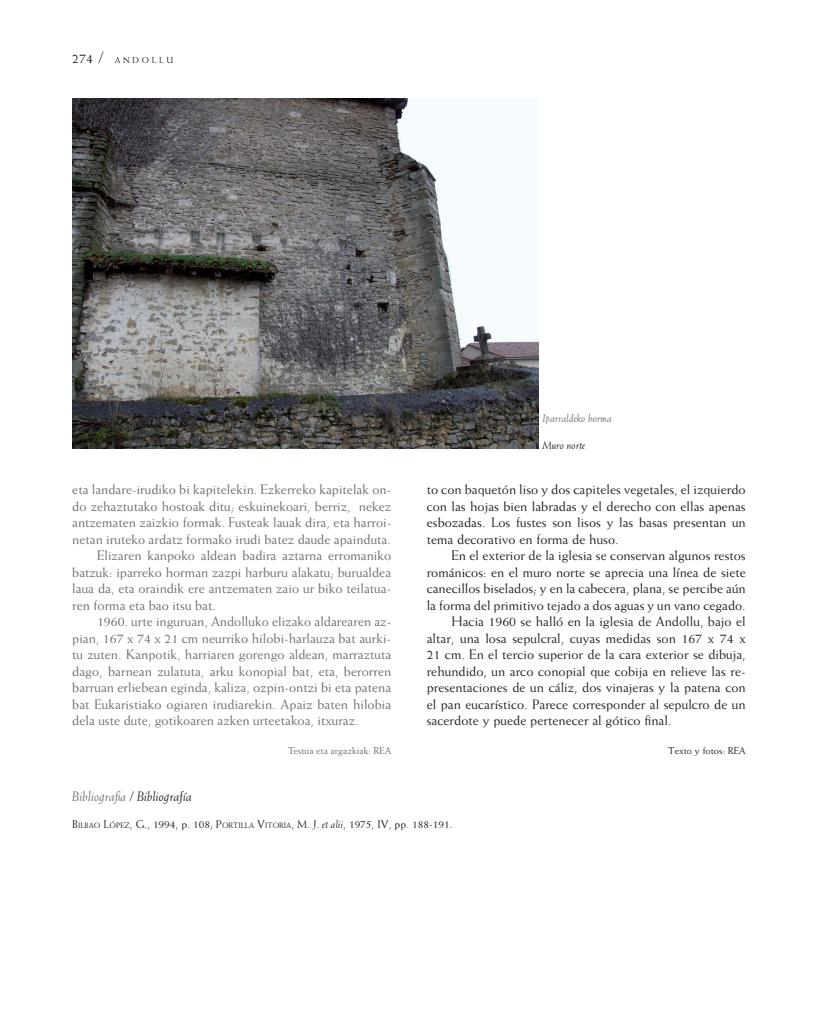
<style>
.page{position:relative;width:818px;height:1013px;background:#fff}
.page>*{position:absolute;margin:0;border:0;box-sizing:border-box;transform-origin:0 0}
.t1{font:13.75px "Weiss Std";color:#6c6d70}
.t2{font:13.75px/16.5px "Weiss Std";color:#231f20;text-align:justify}
.t3{font:italic 13.75px "Weiss Std";color:#231f20}
.t4{font:11.25px "Weiss Std";color:#231f20}
.t5{font:italic 11.25px "Weiss Std";color:#6c6d70}
.t6{font:italic 11.25px "Weiss Std";color:#231f20}
.t7{font:10px "Weiss Std";color:#6c6d70}
.t8{font:10px "Weiss Std";color:#231f20}
.t9{font:8.75px "Weiss Std";color:#231f20}
.s1{font-size:13.75px}
.s2{font-size:16.25px}
.s3{color:#6c6d70}
.s4{font-size:7.88px}
.s5{font-style:inherit}
.s6{font-style:italic}
</style>
<div class="page">
<img style="left:72px;top:99px;width:467px;height:350px">
<p class="t9" style="left:72px;top:55px;width:52px"><span class="s1">274</span> <span class="s2">/</span> andollu</p>
<p class="t1" style="left:72px;top:481px;width:320px">eta landare-irudiko bi kapitelekin. Ezkerreko kapitelak on-</p>
<p class="t1" style="left:72px;top:498px;width:320px">do zehaztutako hostoak ditu; eskuinekoari, berriz, nekez</p>
<p class="t1" style="left:72px;top:514px;width:320px">antzematen zaizkio formak. Fusteak lauak dira, eta harroi-</p>
<p class="t1" style="left:72px;top:531px;width:320px">netan iruteko ardatz formako irudi batez daude apainduta.</p>
<p class="t1" style="left:97px;top:547px;width:296px">Elizaren kanpoko aldean badira aztarna erromaniko</p>
<p class="t1" style="left:72px;top:564px;width:320px">batzuk: iparreko horman zazpi harburu alakatu; burualdea</p>
<p class="t1" style="left:72px;top:580px;width:320px">laua da, eta oraindik ere antzematen zaio ur biko teilatua-</p>
<p class="t1" style="left:72px;top:597px;width:145px">ren forma eta bao itsu bat.</p>
<p class="t1" style="left:97px;top:613px;width:296px">1960. urte inguruan, Andolluko elizako aldarearen az-</p>
<p class="t1" style="left:72px;top:630px;width:320px">pian, 167 x 74 x 21 cm neurriko hilobi-harlauza bat aurki-</p>
<p class="t1" style="left:72px;top:646px;width:320px">tu zuten. Kanpotik, harriaren gorengo aldean, marraztuta</p>
<p class="t1" style="left:72px;top:663px;width:320px">dago, barnean zulatuta, arku konopial bat, eta, berorren</p>
<p class="t1" style="left:72px;top:679px;width:320px">barruan erliebean eginda, kaliza, ozpin-ontzi bi eta patena</p>
<p class="t1" style="left:72px;top:696px;width:320px">bat Eukaristiako ogiaren irudiarekin. Apaiz baten hilobia</p>
<p class="t1" style="left:72px;top:712px;width:288px">dela uste dute, gotikoaren azken urteetakoa, itxuraz.</p>
<p class="t7" style="left:288px;top:744px;width:105px">Testua eta argazkiak: REA</p>
<p class="t5" style="left:542px;top:411px;width:71px">Iparraldeko horma</p>
<p class="t6" style="left:542px;top:438px;width:44px">Muro norte</p>
<p class="t2" style="left:427px;top:481px;width:320px">to con baquetón liso y dos capiteles vegetales, el izquierdo con las hojas bien labradas y el derecho con ellas apenas esbozadas. Los fustes son lisos y las basas presentan un tema decorativo en forma de huso.</p>
<p class="t2" style="left:451px;top:547px;width:296px">En el exterior de la iglesia se conservan algunos restos</p>
<p class="t2" style="left:427px;top:563px;width:320px">románicos: en el muro norte se aprecia una línea de siete</p>
<p class="t2" style="left:427px;top:580px;width:320px">canecillos biselados; y en la cabecera, plana, se percibe aún</p>
<p class="t2" style="left:427px;top:596px;width:320px">la forma del primitivo tejado a dos aguas y un vano cegado.</p>
<p class="t2" style="left:451px;top:613px;width:296px">Hacia 1960 se halló en la iglesia de Andollu, bajo el</p>
<p class="t2" style="left:427px;top:629px;width:320px">altar, una losa sepulcral, cuyas medidas son 167 x 74 x</p>
<p class="t2" style="left:427px;top:646px;width:320px">21 cm. En el tercio superior de la cara exterior se dibuja,</p>
<p class="t2" style="left:427px;top:662px;width:320px">rehundido, un arco conopial que cobija en relieve las re-</p>
<p class="t2" style="left:427px;top:679px;width:320px">presentaciones de un cáliz, dos vinajeras y la patena con</p>
<p class="t2" style="left:427px;top:695px;width:320px">el pan eucarístico. Parece corresponder al sepulcro de un</p>
<p class="t2" style="left:427px;top:712px;width:246px">sacerdote y puede pertenecer al gótico final.</p>
<p class="t8" style="left:668px;top:744px;width:79px">Texto y fotos: REA</p>
<p class="t3" style="left:72px;top:788px;width:121px"><span class="s3">Bibliografia</span> / Bibliografía</p>
<p class="t4" style="left:72px;top:818px;width:382px">B<span class="s4">ILBAO</span> L<span class="s4">ÓPEZ</span>, G., 1994, <span class="s5">p</span>. 108; P<span class="s4">ORTILLA</span> V<span class="s4">ITORIA</span>, M. J. <span class="s6">et alii</span>, 1975<span class="s5">,</span> IV<span class="s5">, pp. 188-191</span>.</p>
</div>
